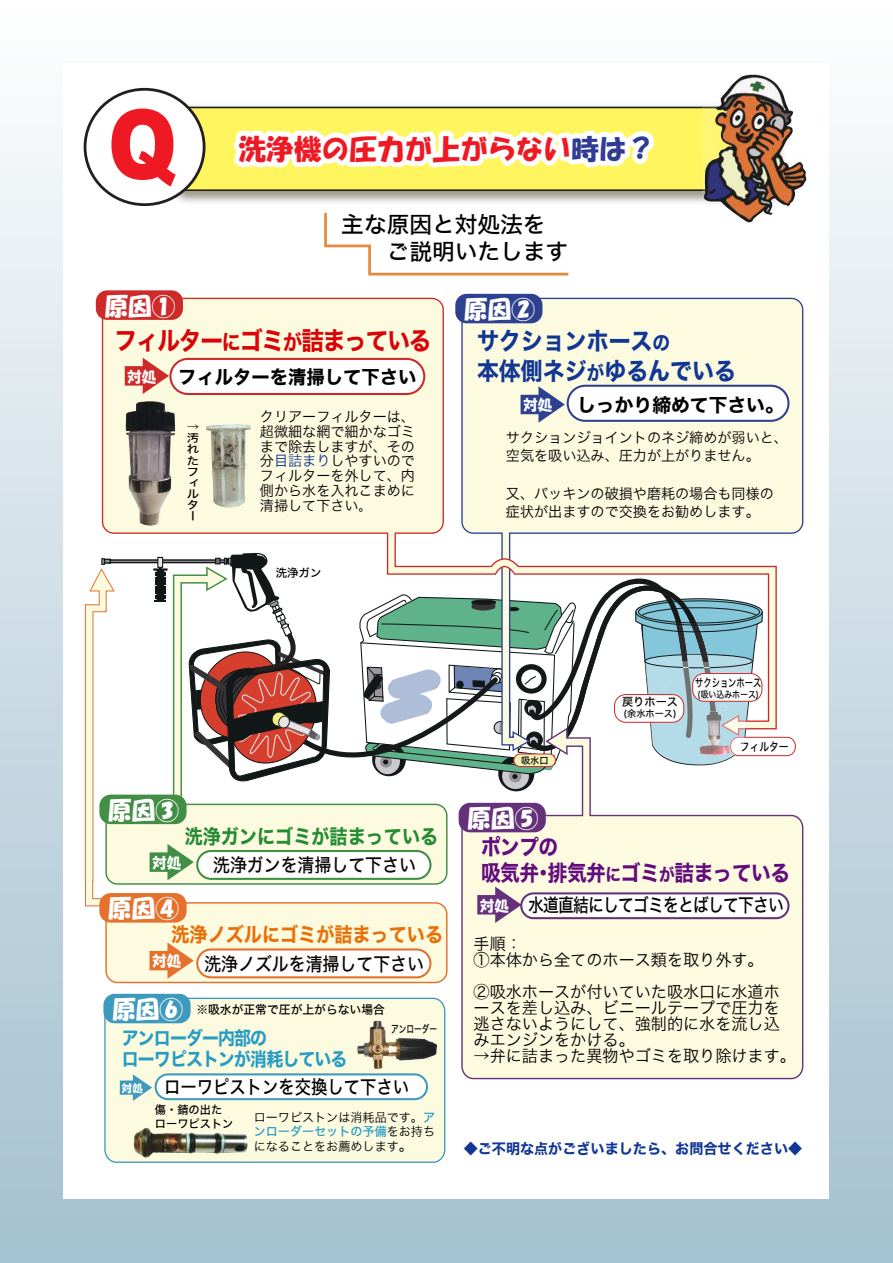
<style>
.page{position:relative;width:893px;height:1263px;background:#fff}
.page>*{position:absolute;margin:0;border:0;box-sizing:border-box;transform-origin:0 0}
.t1{font:900 96.45px "Arial";color:#ef1923;scale:.87 1}
.t2{font:27.75px "HG Soei Kakupoptai";color:#ef1923}
.t3{font:25.2px "Hiragino Kaku W7 90 msp RKSJ H";letter-spacing:-.05em;color:#d80408;scale:.9 1}
.t4{font:24.45px/29.5px "Hiragino Kaku W7 90 msp RKSJ H";color:#113693;scale:.9 1}
.t5{font:24.15px "HGP Soei Kakupoptai";color:#fff}
.t6{font:22.65px/26.8px "Hiragino Kaku W5 90 msp RKSJ H";color:#000}
.t7{font:21.9px/26px "Hiragino Kaku W7 90 msp RKSJ H";letter-spacing:-.025em;color:#630c7e;scale:.9 1}
.t8{font:20.1px "Hiragino Kaku W7 90 msp RKSJ H";color:#e97009;scale:.9 1}
.t9{font:20.1px "Hiragino Kaku W7 90 msp RKSJ H";color:#268c34;scale:.9 1}
.t10{font:18.75px "Hiragino Kaku W5 90 msp RKSJ H";color:#090403;scale:.9 1}
.t11{font:18.75px "Hiragino Kaku W7 90 msp RKSJ H";color:#000}
.t12{font:18.75px/20.7px "Hiragino Kaku W7 90 msp RKSJ H";letter-spacing:-.05em;color:#279cc4;scale:.9 1}
.t13{font:18.75px "Hiragino Kaku W5 90 msp RKSJ H";letter-spacing:-.05em;color:#000;scale:.84 1}
.t14{font:18.75px "Hiragino Kaku W5 90 msp RKSJ H";color:#000;scale:.87 1}
.t15{font:16.5px/16px "Hiragino Kaku W3 90 msp RKSJ H";color:#000}
.t16{font:14.7px "HGP Soei Kakupoptai";color:#fff}
.t17{font:14.4px/14.7px "Hiragino Kaku W3 90 msp RKSJ H";color:#000}
.t18{font:14.4px "Hiragino Kaku W7 90 msp RKSJ H";color:#113693}
.t19{font:12.45px "Hiragino Kaku W3 90 msp RKSJ H";color:#000}
.t20{font:12.45px "Hiragino Kaku W5 90 msp RKSJ H";color:#279cc4}
.t21{font:12px "Hiragino Kaku W5 90 msp RKSJ H";color:#000}
.t22{font:11.55px/13.2px "Hiragino Kaku W5 90 msp RKSJ H";color:#000}
.t23{font:11.4px "Hiragino Kaku W5 90 msp RKSJ H";color:#000}
.t24{font:11.4px "Hiragino Kaku W5 90 msp RKSJ H";color:#000;scale:.72 1}
.t25{font:11.4px "Hiragino Kaku W5 90 msp RKSJ H";color:#000;scale:.85 1}
.t26{font:11.1px/11.1px "Hiragino Kaku W5 90 msp RKSJ H";color:#000;text-align:justify;scale:1.11 1}
.t27{font:10.8px "Hiragino Kaku W5 90 msp RKSJ H";color:#000;scale:.72 1}
.t28{font:10.65px "HGP Soei Kakupoptai";color:#fff}
.t29{font:9.45px "Hiragino Kaku W5 90 msp RKSJ H";color:#000}
.t30{font:9.45px "Hiragino Kaku W5 90 msp RKSJ H";color:#000;scale:.84 1}
.s1{color:#303c94}
.s2{font-size:21.3px}
.s3{color:#113693}
.s4{font-size:12px}
.s5{font-size:19.65px}
.s6{font-family:"Hiragino Kaku W5 90 msp RKSJ H";color:#279cc4}
.s7{font-family:"Hiragino Kaku W3 90 msp RKSJ H";color:#000}
.s8{font-size:14.4px}
.s9{font-size:17.55px}
</style>
<div class="page">
<div style="left:0;top:2px;width:893px;height:1261px;background:linear-gradient(to bottom,#fdfdfd,#a3c0d0)"></div>
<div style="left:64px;top:64px;width:765px;height:1135px;background:#fff"></div>
<div style="left:104px;top:997px;width:342px;height:166px;background:#fcfbdf"></div>
<svg style="left:116px;top:737px;width:332px;height:148px"></svg>
<svg style="left:84px;top:569px;width:32px;height:338px"></svg>
<svg style="left:777px;top:297px;width:27px;height:237px;background:#eeeeda"></svg>
<svg style="left:101px;top:297px;width:676px;height:440px"></svg>
<div style="left:96px;top:290px;width:87px;height:30px;background:#ce2a2a;border-radius:11px"></div>
<svg style="left:125px;top:358px;width:44px;height:36px;background:#e48e80"></svg>
<div style="left:461px;top:726px;width:343px;height:354px;background:#fcfbdf"></div>
<div style="left:459px;top:803px;width:87px;height:29px;background:#65317a;border-radius:11px"></div>
<svg style="left:477px;top:886px;width:45px;height:37px;background:#af95ac"></svg>
<svg style="left:150px;top:844px;width:44px;height:36px;background:#9bc28e"></svg>
<div style="left:103px;top:994px;width:88px;height:29px;background:#3e9abd;border-radius:11px"></div>
<svg style="left:120px;top:1074px;width:32px;height:27px"></svg>
<div style="left:99px;top:795px;width:88px;height:29px;background:#418e44;border-radius:11px"></div>
<img style="left:124px;top:398px;width:55px;height:131px">
<img style="left:206px;top:425px;width:44px;height:82px">
<div style="left:731px;top:737px;width:64px;height:19px;background:#fff;border-radius:9px"></div>
<div style="left:730px;top:737px;width:66px;height:19px;border:1px solid #ce2a2a;border-radius:9px"></div>
<svg style="left:188px;top:551px;width:576px;height:266px"></svg>
<img style="left:354px;top:1018px;width:86px;height:54px">
<img style="left:134px;top:1127px;width:114px;height:32px">
<div style="left:170px;top:359px;width:254px;height:35px;background:#fff;border-radius:18px"></div>
<div style="left:169px;top:358px;width:256px;height:37px;border:2px solid #ce2a2a;border-radius:18px"></div>
<div style="left:568px;top:386px;width:220px;height:35px;background:#fff;border-radius:18px"></div>
<div style="left:567px;top:385px;width:222px;height:37px;border:2px solid #2d4190;border-radius:18px"></div>
<div style="left:197px;top:851px;width:233px;height:28px;background:#fff;border-radius:14px"></div>
<div style="left:196px;top:850px;width:235px;height:30px;border:2px solid #418e44;border-radius:14px"></div>
<div style="left:156px;top:1074px;width:271px;height:25px;background:#fff;border-radius:12px"></div>
<div style="left:155px;top:1073px;width:273px;height:27px;border:2px solid #3e9abd;border-radius:12px"></div>
<div style="left:521px;top:893px;width:267px;height:25px;background:#fff;border-radius:12px"></div>
<div style="left:520px;top:892px;width:269px;height:27px;border:2px solid #65317a;border-radius:12px"></div>
<div style="left:106px;top:903px;width:341px;height:79px;background:#fcfbdf;border-radius:11px"></div>
<div style="left:105px;top:902px;width:342px;height:81px;border:1px solid #e5712d;border-radius:11px"></div>
<svg style="left:150px;top:942px;width:44px;height:37px"></svg>
<div style="left:99px;top:893px;width:88px;height:29px;background:#e5712d;border-radius:11px"></div>
<div style="left:197px;top:949px;width:233px;height:28px;background:#fff;border-radius:14px"></div>
<div style="left:196px;top:948px;width:235px;height:30px;border:2px solid #e5712d;border-radius:14px"></div>
<img style="left:168px;top:99px;width:534px;height:104px">
<div style="left:176px;top:107px;width:596px;height:84px;background:#fff55f;border:2px solid #241f1f"></div>
<svg style="left:221px;top:2px;width:438px;height:421px"></svg>
<img style="left:702px;top:74px;width:105px;height:149px">
<div style="left:85px;top:89px;width:119px;height:116px;background:#fff;border-radius:50%"></div>
<div style="left:84px;top:88px;width:121px;height:118px;border:3px solid #241f1f;border-radius:50%"></div>
<h1 class="t1" style="left:108px;top:74px;width:81px">Q</h1>
<h3 class="t5" style="left:105px;top:294px;width:72px">原因①</h3>
<h2 class="t2" style="left:238px;top:135px;width:418px">洗浄機の圧力が上がらない<span class="s1">時は？</span></h2>
<h3 class="t6" style="left:341px;top:212px;width:228px">主な原因と対処法を　　ご説明いたします</h3>
<h3 class="t5" style="left:464px;top:297px;width:72px">原因②</h3>
<h3 class="t3" style="left:114px;top:328px;width:354px">フィルター<span class="s2">に</span>ゴミ<span class="s2">が</span>詰まっている</h3>
<p class="t16" style="left:128px;top:369px;width:30px">対処</p>
<h3 class="t11" style="left:178px;top:368px;width:240px">フィルターを清掃して下さい</h3>
<p class="t26" style="left:187px;top:422px;width:12px">↑汚れたフィルター</p>
<p class="t17" style="left:260px;top:410px;width:157px;text-align:justify">クリアーフィルターは、超微細な網で細かなゴミまで除去しますが、その分<span class="s3">目詰まり</span>しやすいのでフィルターを外して、内側から水を入れこまめに清掃して下さい<span class="s4">。</span></p>
<p class="t23" style="left:276px;top:567px;width:47px">洗浄ガン</p>
<h3 class="t4" style="left:477px;top:327px;width:289px">サクションホース<span class="s5">の<br></span>本体側ネジ<span class="s5">が</span>ゆるんでいる</h3>
<p class="t16" style="left:523px;top:397px;width:30px">対処</p>
<p class="t17" style="left:506px;top:429px;width:284px;line-height:18.6px">サクションジョイントのネジ締めが弱いと、空気を吸い込み、圧力が上がりません。</p>
<p class="t17" style="left:506px;top:484px;width:269px;line-height:18.6px">又、パッキンの破損や磨耗の場合も同様の症状が出ますので交換をお勧めします。</p>
<h3 class="t11" style="left:577px;top:395px;width:208px">しっかり締めて下さい。</h3>
<h3 class="t5" style="left:108px;top:798px;width:72px">原因③</h3>
<h3 class="t9" style="left:185px;top:826px;width:283px">洗浄ガンにゴミが詰まっている</h3>
<p class="t16" style="left:152px;top:855px;width:30px">対処</p>
<h3 class="t5" style="left:108px;top:896px;width:72px">原因④</h3>
<h3 class="t10" style="left:213px;top:855px;width:227px">洗浄ガンを清掃して下さい</h3>
<h3 class="t8" style="left:172px;top:924px;width:303px">洗浄ノズルにゴミが詰まっている</h3>
<p class="t16" style="left:152px;top:953px;width:30px">対処</p>
<h3 class="t10" style="left:204px;top:954px;width:246px">洗浄ノズルを清掃して下さい</h3>
<h3 class="t5" style="left:112px;top:997px;width:72px">原因⑥</h3>
<h3 class="t12" style="left:122px;top:1028px;width:252px">アンローダー内部の<br>ローワピストンが消耗している</h3>
<p class="t28" style="left:122px;top:1082px;width:22px">対処</p>
<p class="t19" style="left:254px;top:1110px;width:183px">ローワピストンは消耗品です。<span class="s6">ア</span></p>
<p class="t20" style="left:254px;top:1125px;width:183px">ンローダーセットの予備<span class="s7">をお持ち</span></p>
<p class="t19" style="left:254px;top:1140px;width:161px">になることをお薦めします<span class="s8">。</span></p>
<p class="t21" style="left:196px;top:1003px;width:190px">※吸水が正常で圧が上がらない場合</p>
<p class="t27" style="left:391px;top:1024px;width:66px">アンローダー</p>
<h3 class="t14" style="left:164px;top:1077px;width:283px">ローワピストンを交換して下さい</h3>
<p class="t22" style="left:155px;top:1104px;width:80px">傷・錆の出たローワピストン</p>
<p class="t29" style="left:521px;top:756px;width:29px">吸水口</p>
<h3 class="t5" style="left:468px;top:806px;width:72px">原因⑤</h3>
<p class="t23" style="left:622px;top:696px;width:57px">戻りホース</p>
<p class="t29" style="left:624px;top:709px;width:54px">(余水ホース)</p>
<p class="t24" style="left:695px;top:677px;width:93px">サクションホース</p>
<p class="t30" style="left:698px;top:689px;width:74px">(吸い込みホース)</p>
<p class="t25" style="left:740px;top:741px;width:59px">フィルター</p>
<h3 class="t7" style="left:481px;top:835px;width:345px">ポンプの<br>吸気弁･排気弁<span class="s9">に</span>ゴミ<span class="s9">が</span>詰まっている</h3>
<h3 class="t13" style="left:528px;top:895px;width:306px">水道直結にしてゴミをとばして下さい</h3>
<p class="t16" style="left:480px;top:898px;width:30px">対処</p>
<p class="t15" style="left:474px;top:936px;width:292px">手順：<br>①本体から全てのホース類を取り外す。</p>
<p class="t15" style="left:474px;top:984px;width:308px;text-align:justify">②吸水ホースが付いていた吸水口に水道ホースを差し込み、ビニールテープで圧力を逃さないようにして、強制的に水を流し込みエンジンをかける。</p>
<p class="t15" style="left:474px;top:1049px;width:324px">→弁に詰まった異物やゴミを取り除けます。</p>
<p class="t18" style="left:464px;top:1141px;width:340px">◆ご不明な点がございましたら、お問合せください◆</p>
</div>
